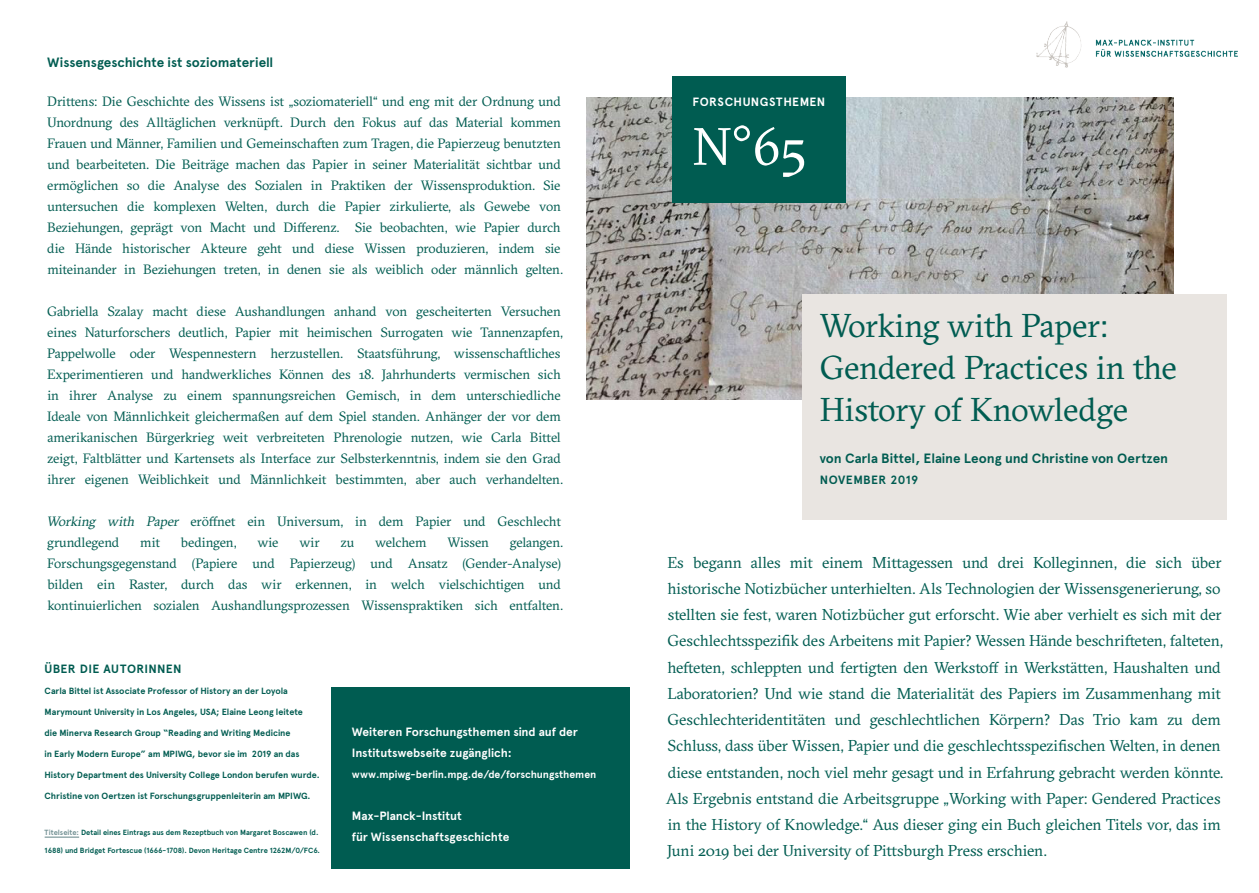
<style>
.page{position:relative;width:1259px;height:893px;background:#fff}
.page>*{position:absolute;margin:0;border:0;box-sizing:border-box;transform-origin:0 0}
.Nr__35_40{font:52.5px "GT Sectra";color:#fff}
.Haupt-Headline__24_2{font:33px/42px "GT Sectra";letter-spacing:-.01em;color:#005c51}
.Subheadline__11_17_5{font:15.75px/26.2px "GT Sectra";letter-spacing:-.01em;color:#005c51}
.Fließtext__9_14{font:13.5px/21px "GT Sectra";letter-spacing:-.01em;color:#005c51}
.Adresse__Name__8_14{font:700 13.5px "Apercu Pro";letter-spacing:-.005em;color:#005c51}
.Fließtext__9_14-2{font:700 13.5px "Apercu Pro";letter-spacing:-.005em;color:#005c51}
.Adresse__Name__8_14-2{font:700 12px "Apercu Pro";letter-spacing:-.005em;color:#fff}
.Adresse__Name__8_14-3{font:700 12px "Apercu Pro";letter-spacing:.03em;color:#005c51}
.Kategorie__Über__8_1{font:700 12px "Apercu Pro";letter-spacing:.045em;color:#fff}
.Adresse__Name__8_14-4{font:700 10.5px "Apercu Pro";letter-spacing:-.005em;color:#fff}
.Adresse__Name__8_14-5{font:700 9px "Apercu Pro";letter-spacing:-.005em;color:#005c51}
.Nr__35_40-2{font:700 7.5px "Apercu Pro";letter-spacing:-.005em;color:#005c51}
.s1{font-style:italic}
.s2{color:#739194}
</style>
<div class="page">
<img style="left:587px;top:97px;width:587px;height:303px">
<div style="left:331px;top:687px;width:298px;height:181px;background:#005c51"></div>
<img style="left:1037px;top:21px;width:200px;height:46px">
<div style="left:672px;top:77px;width:173px;height:126px;background:#005c51"></div>
<hr style="left:45px;top:837px;width:34px;height:1px;background:#739194">
<div style="left:803px;top:295px;width:424px;height:225px;background:#e9e5e1"></div>
<p class="Fließtext__9_14-2" style="left:47px;top:52px;width:227px">Wissensgeschichte ist soziomateriell</p>
<p class="Fließtext__9_14" style="left:47px;top:91px;width:517px">Drittens: Die Geschichte des Wissens ist „soziomateriell“ und eng mit der Ordnung und Unordnung des Alltäglichen verknüpft. Durch den Fokus auf das Material kommen Frauen und Männer, Familien und Gemeinschaften zum Tragen, die Papierzeug benutzten und bearbeiteten. Die Beiträge machen das Papier in seiner Materialität sichtbar und ermöglichen so die Analyse des Sozialen in Praktiken der Wissensproduktion. Sie untersuchen die komplexen Welten, durch die Papier zirkulierte, als Gewebe von Beziehungen, geprägt von Macht und Differenz. Sie beobachten, wie Papier durch die Hände historischer Akteure geht und diese Wissen produzieren, indem sie miteinander in Beziehungen treten, in denen sie als weiblich oder männlich gelten.</p>
<p class="Fließtext__9_14" style="left:47px;top:301px;width:517px">Gabriella Szalay macht diese Aushandlungen anhand von gescheiterten Versuchen eines Naturforschers deutlich, Papier mit heimischen Surrogaten wie Tannenzapfen, Pappelwolle oder Wespennestern herzustellen. Staatsführung, wissenschaftliches Experimentieren und handwerkliches Können des 18. Jahrhunderts vermischen sich in ihrer Analyse zu einem spannungsreichen Gemisch, in dem unterschiedliche Ideale von Männlichkeit gleichermaßen auf dem Spiel standen. Anhänger der vor dem amerikanischen Bürgerkrieg weit verbreiteten Phrenologie nutzen, wie Carla Bittel zeigt, Faltblätter und Kartensets als Interface zur Selbsterkenntnis, indem sie den Grad ihrer eigenen Weiblichkeit und Männlichkeit bestimmten, aber auch verhandelten.</p>
<p class="Fließtext__9_14" style="left:46px;top:511px;width:516px"><span class="s1">Working with Paper</span> eröffnet ein Universum, in dem Papier und Geschlecht grundlegend</p>
<p class="Fließtext__9_14" style="left:47px;top:532px;width:517px;text-indent:463px">gelangen.<br>Forschungsgegenstand (Papiere und Papierzeug) und Ansatz (Gender-Analyse) bilden ein Raster, durch das wir erkennen, in welch vielschichtigen und kontinuierlichen sozialen Aushandlungsprozessen Wissenspraktiken sich entfalten.</p>
<p class="Fließtext__9_14" style="left:140px;top:532px;width:21px">mit</p>
<p class="Fließtext__9_14" style="left:181px;top:532px;width:57px">bedingen,</p>
<p class="Fließtext__9_14" style="left:257px;top:532px;width:23px">wie</p>
<p class="Fließtext__9_14" style="left:299px;top:532px;width:22px">wir</p>
<p class="Fließtext__9_14" style="left:341px;top:532px;width:15px">zu</p>
<p class="Fließtext__9_14" style="left:375px;top:532px;width:53px">welchem</p>
<p class="Fließtext__9_14" style="left:447px;top:532px;width:43px">Wissen</p>
<p class="Adresse__Name__8_14-3" style="left:45px;top:659px;width:138px">ÜBER DIE AUTORINNEN</p>
<p class="Adresse__Name__8_14-5" style="left:45px;top:684px;width:245px">Carla Bittel ist Associate Professor of History an der Loyola</p>
<p class="Adresse__Name__8_14-5" style="left:45px;top:705px;width:260px">Marymount University in Los Angeles, USA; Elaine Leong leitete</p>
<p class="Adresse__Name__8_14-5" style="left:45px;top:726px;width:247px">die Minerva Research Group “Reading and Writing Medicine</p>
<p class="Adresse__Name__8_14-5" style="left:45px;top:747px;width:256px">in Early Modern Europe” am MPIWG, bevor sie im 2019 an das</p>
<p class="Adresse__Name__8_14-5" style="left:45px;top:768px;width:276px">History Department des University College London berufen wurde.</p>
<p class="Adresse__Name__8_14-5" style="left:45px;top:789px;width:267px">Christine von Oertzen ist Forschungsgruppenleiterin am MPIWG.</p>
<p class="Nr__35_40-2" style="left:45px;top:827px;width:275px"><span class="s2">Titelseite:</span> Detail eines Eintrags aus dem Rezeptbuch von Margaret Boscawen (d.</p>
<p class="Nr__35_40-2" style="left:45px;top:845px;width:277px">1688) und Bridget Fortescue (1666-1708). Devon Heritage Centre 1262M/0/FC6.</p>
<p class="Adresse__Name__8_14-2" style="left:352px;top:722px;width:227px">Weiteren Forschungsthemen sind auf der</p>
<p class="Adresse__Name__8_14-2" style="left:352px;top:743px;width:161px">Institutswebseite zugänglich:</p>
<p class="Adresse__Name__8_14-4" style="left:352px;top:766px;width:246px">www.mpiwg-berlin.mpg.de/de/forschungsthemen</p>
<p class="Adresse__Name__8_14-2" style="left:352px;top:806px;width:111px">Max-Planck-Institut</p>
<p class="Adresse__Name__8_14-2" style="left:352px;top:827px;width:159px">für Wissenschaftsgeschichte</p>
<p class="Kategorie__Über__8_1" style="left:692px;top:92px;width:134px">FORSCHUNGSTHEMEN</p>
<p class="Nr__35_40" style="left:692px;top:117px;width:115px">N°65</p>
<p class="Haupt-Headline__24_2" style="left:820px;top:305px;width:359px">Working with Paper:<br>Gendered Practices in the<br>History of Knowledge</p>
<p class="Adresse__Name__8_14" style="left:820px;top:448px;width:350px">von Carla Bittel, Elaine Leong und Christine von Oertzen</p>
<p class="Adresse__Name__8_14-3" style="left:820px;top:470px;width:100px">NOVEMBER 2019</p>
<p class="Subheadline__11_17_5" style="left:665px;top:549px;width:559px">Es begann alles mit einem Mittagessen und drei Kolleginnen, die sich über historische Notizbücher unterhielten. Als Technologien der Wissensgenerierung, so stellten sie fest, waren Notizbücher gut erforscht. Wie aber verhielt es sich mit der Geschlechtsspezifik des Arbeitens mit Papier? Wessen Hände beschrifteten, falteten, hefteten, schleppten und fertigten den Werkstoff in Werkstätten, Haushalten und Laboratorien? Und wie stand die Materialität des Papiers im Zusammenhang mit Geschlechteridentitäten und geschlechtlichen Körpern? Das Trio kam zu dem Schluss, dass über Wissen, Papier und die geschlechtsspezifischen Welten, in denen diese entstanden, noch viel mehr gesagt und in Erfahrung gebracht werden könnte.<br>Als Ergebnis entstand die Arbeitsgruppe „Working with Paper: Gendered Practices in the History of Knowledge.“ Aus dieser ging ein Buch gleichen Titels vor, das im Juni 2019 bei der University of Pittsburgh Press erschien.</p>
</div>
